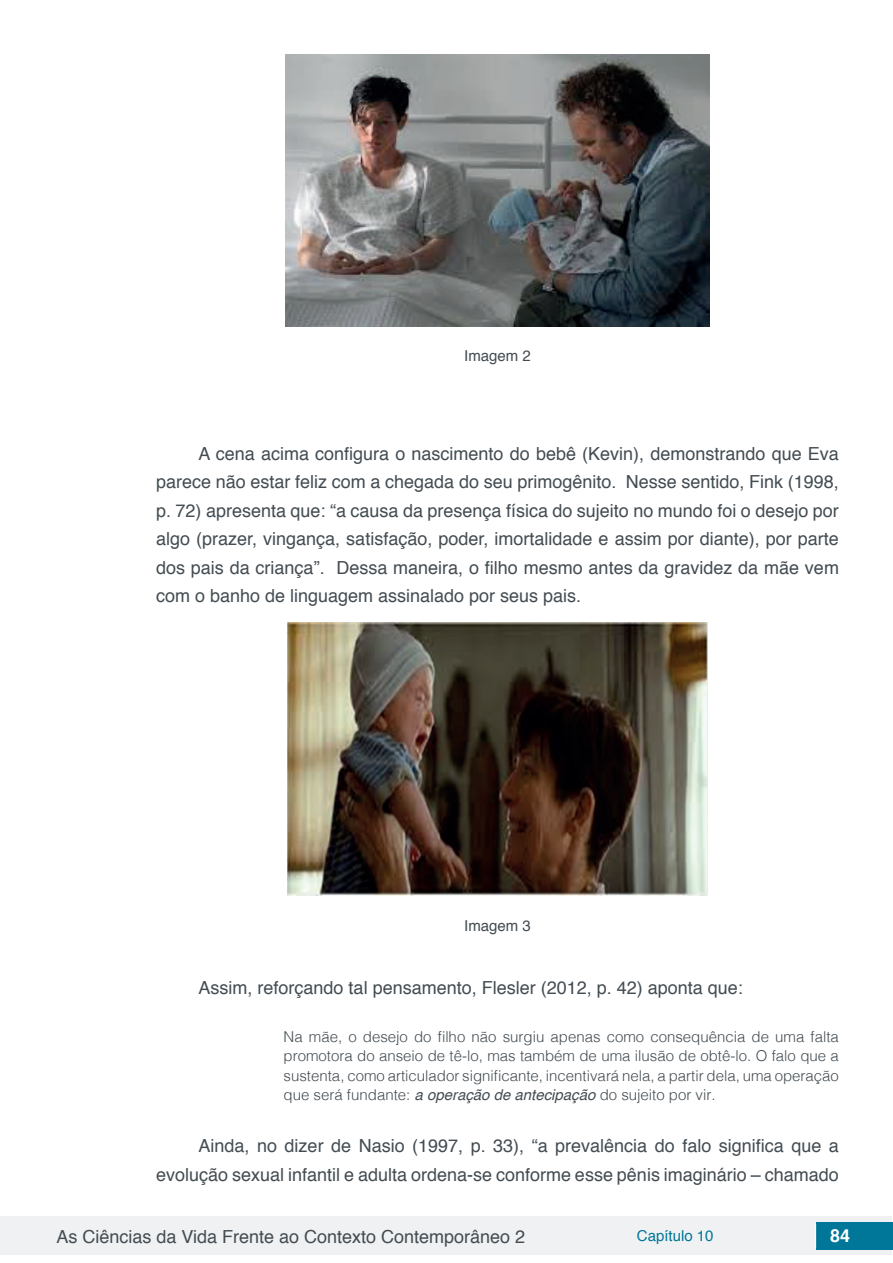
<style>
.page{position:relative;width:893px;height:1263px;background:#fff}
.page>*{position:absolute;margin:0;border:0;box-sizing:border-box;transform-origin:0 0}
.t1{font:18px/28.5px "Helvetica";color:#434c52;text-align:justify}
.t2{font:700 18px "Helvetica";color:#fff}
.t3{font:300 15px/19.5px "Helvetica";color:#434c52;text-align:justify}
.t4{font:15px "Helvetica";color:#434c52}
.t5{font:15px "Helvetica";color:#007699}
.s1{font-weight:400;font-style:italic}
</style>
<div class="page">
<div style="left:1px;top:1216px;width:891px;height:38px;background:#f0f1f2"></div>
<div style="left:816px;top:1222px;width:77px;height:27px;background:#007699"></div>
<svg style="left:815px;top:1224px;width:1px;height:24px"></svg>
<img style="left:285px;top:54px;width:425px;height:272px">
<img style="left:287px;top:622px;width:421px;height:273px">
<p class="t4" style="left:464px;top:344px;width:68px">Imagem 2</p>
<p class="t1" style="left:156px;top:440px;width:684px;text-indent:43px">A cena acima configura o nascimento do bebê (Kevin), demonstrando que Eva parece não estar feliz com a chegada do seu primogênito. Nesse sentido, Fink (1998, p. 72) apresenta que: “a causa da presença física do sujeito no mundo foi o desejo por algo (prazer, vingança, satisfação, poder, imortalidade e assim por diante), por parte dos pais da criança”. Dessa maneira, o filho mesmo antes da gravidez da mãe vem com o banho de linguagem assinalado por seus pais.</p>
<p class="t4" style="left:464px;top:914px;width:68px">Imagem 3</p>
<p class="t1" style="left:199px;top:974px;width:546px">Assim, reforçando tal pensamento, Flesler (2012, p. 42) aponta que:</p>
<p class="t3" style="left:284px;top:1025px;width:557px">Na mãe, o desejo do filho não surgiu apenas como consequência de uma falta promotora do anseio de tê-lo, mas também de uma ilusão de obtê-lo. O falo que a sustenta, como articulador significante, incentivará nela, a partir dela, uma operação que será fundante: <span class="s1">a operação de antecipação</span> do sujeito por vir.</p>
<p class="t1" style="left:156px;top:1132px;width:684px;text-align:right">Ainda, no dizer de Nasio (1997, p. 33), “a prevalência do falo significa que a evolução sexual infantil e adulta ordena-se conforme esse pênis imaginário – chamado</p>
<p class="t1" style="left:56px;top:1223px;width:470px">As Ciências da Vida Frente ao Contexto Contemporâneo 2</p>
<p class="t5" style="left:637px;top:1224px;width:78px">Capítulo 10</p>
<p class="t2" style="left:830px;top:1221px;width:22px">84</p>
</div>
